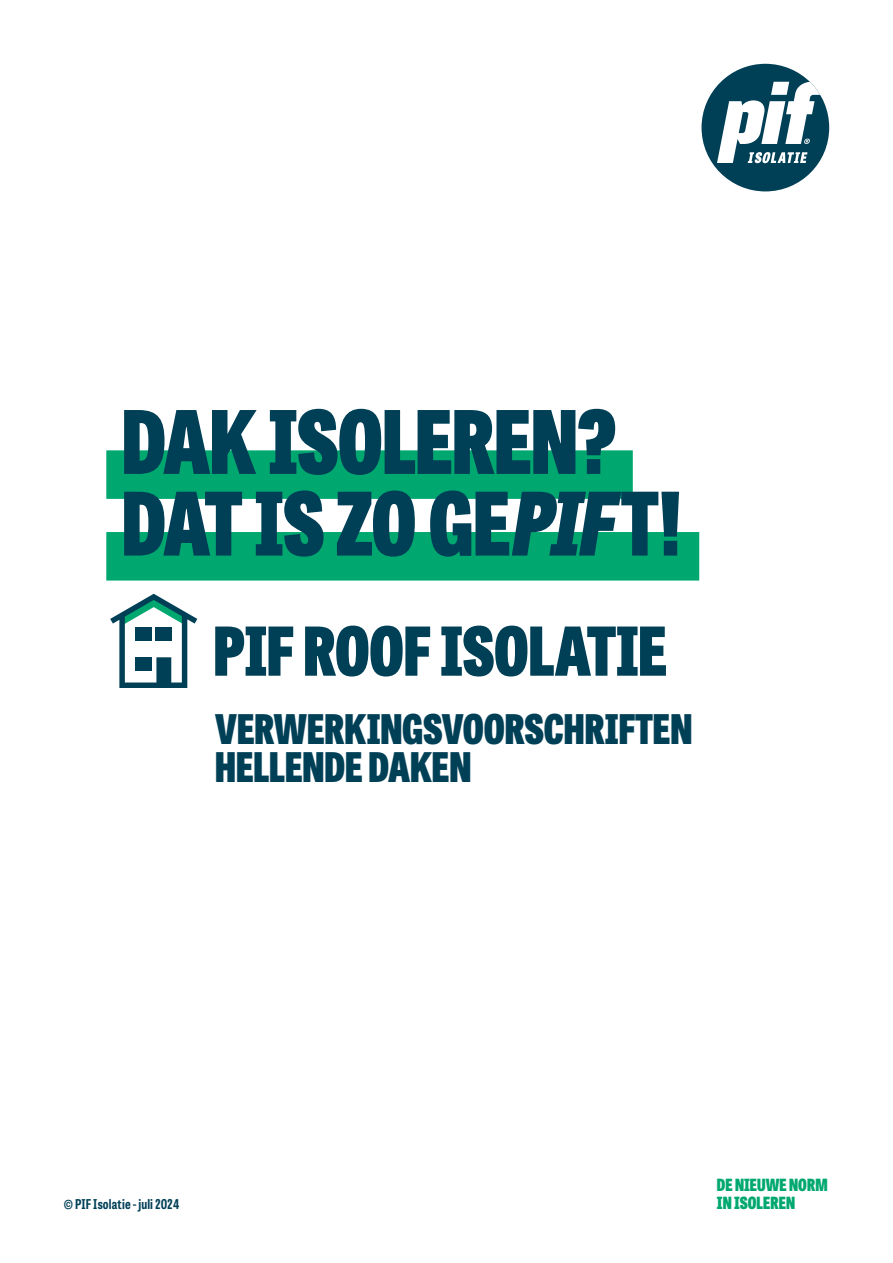
<style>
.page{position:relative;width:893px;height:1263px;background:#fff}
.page>*{position:absolute;margin:0;border:0;box-sizing:border-box;transform-origin:0 0}
.t1{font:800 87px/81.6px "Tablet Gothic Condensed";letter-spacing:-.01em;color:#004057}
.t2{font:800 67.05px "Tablet Gothic Condensed";letter-spacing:-.005em;color:#004057}
.t3{font:800 40.65px/38.1px "Tablet Gothic Condensed";color:#004057}
.t4{font:800 16.8px "Tablet Gothic Condensed";letter-spacing:.005em;color:#00a870}
.t5{font:700 13.5px "Tablet Gothic Condensed";letter-spacing:.015em;color:#004057}
.s1{font-style:italic}
</style>
<div class="page">
<div style="left:701px;top:64px;width:128px;height:127px;background:#004057;border-radius:50%"></div>
<svg style="left:717px;top:82px;width:110px;height:81px"></svg>
<div style="left:106px;top:450px;width:527px;height:49px;background:#00a870"></div>
<div style="left:106px;top:532px;width:593px;height:48px;background:#00a870"></div>
<svg style="left:110px;top:594px;width:87px;height:94px"></svg>
<h1 class="t1" style="left:122px;top:398px;width:564px">DAK ISOLEREN?<br>DAT IS ZO GE<span class="s1">PIF</span> T!</h1>
<h2 class="t2" style="left:213px;top:602px;width:455px">PIF ROOF ISOLATIE</h2>
<p class="t3" style="left:215px;top:709px;width:479px">VERWERKINGSVOORSCHRIFTEN<br>HELLENDE DAKEN</p>
<p class="t4" style="left:717px;top:1173px;width:112px">DE NIEUWE NORM</p>
<p class="t5" style="left:64px;top:1195px;width:117px">© PIF Isolatie - juli 2024</p>
<p class="t4" style="left:717px;top:1191px;width:80px">IN ISOLEREN</p>
</div>
